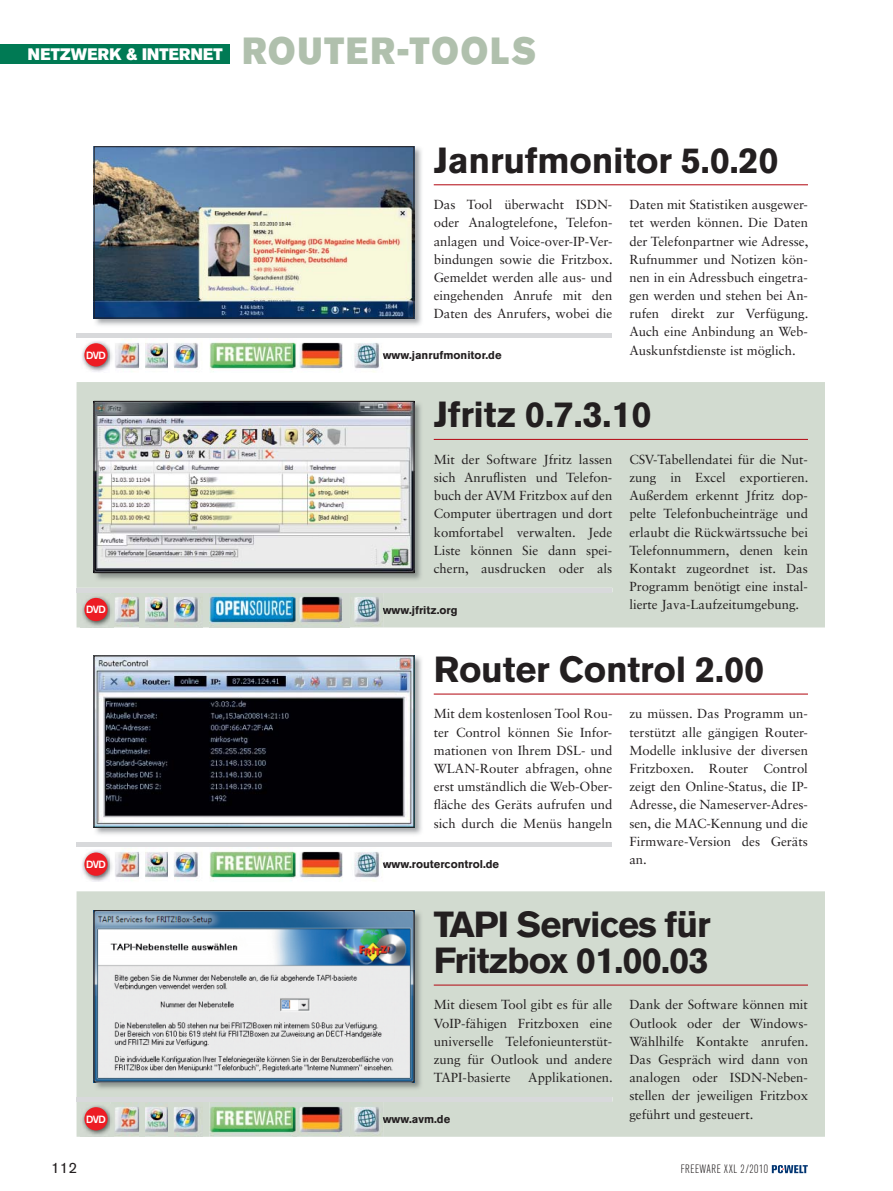
<style>
.page{position:relative;width:893px;height:1191px;background:#fff}
.page>*{position:absolute;margin:0;border:0;box-sizing:border-box;transform-origin:0 0}
.t1{font:37.5px "Akzidenz Grotesk BQ Super";letter-spacing:.065em;color:#b0c0ad;scale:.9 1}
.t2{font:700 36px "Akzidenz Grotesk BQ";letter-spacing:-.005em;color:#231f20}
.t3{font:700 36px/36.3px "Akzidenz Grotesk BQ";letter-spacing:-.025em;color:#231f20}
.t4{font:16.5px "Akzidenz Grotesk BQ Super";letter-spacing:.02em;color:#fff;scale:.95 1}
.t5{font:15px "Akzidenz Grotesk BQ";color:#231f20}
.t6{font:13.2px/18.1px "Sabon LT Std";color:#231f20;text-align:justify}
.t7{font:300 condensed 12px "Akzidenz Grotesk BQ";letter-spacing:.04em;color:#231f20}
.t8{font:700 11.25px "Akzidenz Grotesk BQ";color:#231f20}
.t9{font:500 10.35px "Akzidenz Grotesk BQ";letter-spacing:-.055em;color:#fff}
</style>
<div class="page">
<div style="left:77px;top:891px;width:748px;height:245px;background:#d2dbd0"></div>
<div style="left:383px;top:1115px;width:67px;height:8px;background:#d2dbd0"></div>
<img style="left:93px;top:910px;width:330px;height:181px">
<img style="left:96px;top:912px;width:316px;height:168px">
<div style="left:94px;top:910px;width:320px;height:172px;border:1px solid #231f20"></div>
<hr style="left:434px;top:984px;width:374px;height:1px;background:#b5111a">
<hr style="left:77px;top:1097px;width:535px;height:4px;background:#d8d9db">
<img style="left:81px;top:1104px;width:29px;height:32px">
<div style="left:84px;top:1107px;width:24px;height:23px;background:#ed1c24;border-radius:50%"></div>
<img style="left:110px;top:1101px;width:92px;height:35px">
<img style="left:209px;top:1101px;width:174px;height:35px">
<img style="left:294px;top:1101px;width:3px;height:35px">
<img style="left:349px;top:1101px;width:1px;height:35px">
<img style="left:93px;top:655px;width:329px;height:180px">
<img style="left:96px;top:657px;width:316px;height:168px">
<div style="left:94px;top:655px;width:320px;height:172px;border:1px solid #231f20"></div>
<hr style="left:434px;top:693px;width:374px;height:1px;background:#b5111a">
<div style="left:77px;top:842px;width:535px;height:5px;background:#d8d9db"></div>
<img style="left:82px;top:850px;width:28px;height:31px">
<div style="left:84px;top:852px;width:24px;height:23px;background:#ed1c24;border-radius:50%"></div>
<img style="left:110px;top:850px;width:29px;height:28px">
<img style="left:145px;top:852px;width:23px;height:26px">
<img style="left:139px;top:857px;width:1px;height:18px">
<img style="left:174px;top:852px;width:24px;height:27px">
<img style="left:209px;top:851px;width:174px;height:30px">
<img style="left:294px;top:851px;width:3px;height:30px">
<img style="left:349px;top:851px;width:1px;height:30px">
<div style="left:77px;top:382px;width:748px;height:245px;background:#d2dbd0"></div>
<div style="left:383px;top:606px;width:74px;height:10px;background:#d2dbd0"></div>
<img style="left:93px;top:401px;width:330px;height:181px">
<img style="left:96px;top:403px;width:316px;height:168px">
<div style="left:94px;top:401px;width:320px;height:172px;border:1px solid #231f20"></div>
<hr style="left:434px;top:439px;width:374px;height:1px;background:#b5111a">
<hr style="left:77px;top:588px;width:535px;height:4px;background:#d8d9db">
<img style="left:81px;top:594px;width:29px;height:33px">
<div style="left:84px;top:598px;width:24px;height:23px;background:#ed1c24;border-radius:50%"></div>
<img style="left:110px;top:592px;width:92px;height:35px">
<img style="left:209px;top:592px;width:174px;height:35px">
<img style="left:349px;top:592px;width:1px;height:35px">
<img style="left:93px;top:146px;width:329px;height:180px">
<img style="left:96px;top:148px;width:316px;height:168px">
<div style="left:94px;top:146px;width:320px;height:172px;border:1px solid #231f20"></div>
<hr style="left:434px;top:184px;width:374px;height:1px;background:#b5111a">
<div style="left:77px;top:333px;width:535px;height:5px;background:#d8d9db"></div>
<img style="left:82px;top:341px;width:28px;height:31px">
<div style="left:84px;top:343px;width:24px;height:23px;background:#ed1c24;border-radius:50%"></div>
<img style="left:110px;top:341px;width:29px;height:28px">
<img style="left:145px;top:343px;width:23px;height:26px">
<img style="left:139px;top:348px;width:1px;height:18px">
<img style="left:174px;top:343px;width:24px;height:27px">
<img style="left:209px;top:342px;width:174px;height:30px">
<img style="left:294px;top:342px;width:3px;height:30px">
<img style="left:349px;top:342px;width:1px;height:30px">
<svg style="left:772px;top:1165px;width:36px;height:8px"></svg>
<div style="left:0;top:45px;width:230px;height:19px;background:#007a54"></div>
<p class="t4" style="left:28px;top:48px;width:206px">NETZWERK &amp; INTERNET</p>
<h1 class="t1" style="left:242px;top:37px;width:328px">ROUTER-TOOLS</h1>
<h2 class="t2" style="left:434px;top:147px;width:347px">Janrufmonitor 5.0.20</h2>
<p class="t6" style="left:434px;top:197px;width:181px">Das Tool überwacht ISDN&shy;oder Analogtelefone, Telefon&shy;anlagen und Voice-over-IP-Ver&shy;bindungen sowie die Fritzbox.<br>Gemeldet werden alle aus- und eingehenden Anrufe mit den Daten des Anrufers, wobei die</p>
<p class="t6" style="left:629px;top:197px;width:181px">Daten mit Statistiken ausgewer&shy;tet werden können. Die Daten der Telefonpartner wie Adresse, Rufnummer und Notizen kön&shy;nen in ein Adressbuch eingetra&shy;gen werden und stehen bei An&shy;rufen direkt zur Verfügung.<br>Auch eine Anbindung an Web-Auskunfstdienste ist möglich.</p>
<p class="t9" style="left:86px;top:349px;width:21px">DVD</p>
<p class="t8" style="left:383px;top:351px;width:120px">www.janrufmonitor.de</p>
<h2 class="t2" style="left:434px;top:401px;width:219px">Jfritz 0.7.3.10</h2>
<p class="t6" style="left:434px;top:451px;width:180px">Mit der Software Jfritz lassen sich Anruflisten und Telefon&shy;buch der AVM Fritzbox auf den Computer übertragen und dort komfortabel verwalten. Jede Liste können Sie dann spei&shy;chern, ausdrucken oder als</p>
<p class="t6" style="left:629px;top:451px;width:181px">CSV-Tabellendatei für die Nut&shy;zung in Excel exportieren.<br>Außerdem erkennt Jfritz dop&shy;pelte Telefonbucheinträge und erlaubt die Rückwärtssuche bei Telefonnummern, denen kein Kontakt zugeordnet ist. Das Programm benötigt eine instal&shy;lierte Java-Laufzeitumgebung.</p>
<p class="t9" style="left:86px;top:603px;width:21px">DVD</p>
<p class="t8" style="left:383px;top:605px;width:76px">www.jfritz.org</p>
<h2 class="t2" style="left:434px;top:656px;width:332px">Router Control 2.00</h2>
<p class="t6" style="left:434px;top:706px;width:180px">Mit dem kostenlosen Tool Rou&shy;ter Control können Sie Infor&shy;mationen von Ihrem DSL- und WLAN-Router abfragen, ohne erst umständlich die Web-Ober&shy;fläche des Geräts aufrufen und sich durch die Menüs hangeln</p>
<p class="t6" style="left:629px;top:706px;width:180px">zu müssen. Das Programm un&shy;terstützt alle gängigen Router-Modelle inklusive der diversen Fritzboxen. Router Control zeigt den On line-Status, die IP-Adresse, die Nameserver-Adres&shy;sen, die MAC-Kennung und die Firmware-Version des Geräts an.</p>
<p class="t9" style="left:86px;top:858px;width:21px">DVD</p>
<p class="t8" style="left:383px;top:860px;width:118px">www.routercontrol.de</p>
<h2 class="t3" style="left:434px;top:908px;width:278px">TAPI Services für<br>Fritzbox 01.00.03</h2>
<p class="t6" style="left:434px;top:997px;width:180px">Mit diesem Tool gibt es für alle VoIP-fähigen Fritzboxen eine universelle Telefonieunterstüt&shy;zung für Outlook und andere TAPI-basierte</p>
<p class="t6" style="left:629px;top:997px;width:181px">Dank der Software können mit Outlook oder der Windows-Wählhilfe Kontakte anrufen.<br>Das Gespräch wird dann von analogen oder ISDN-Neben&shy;stellen der jeweiligen Fritzbox geführt und gesteuert.</p>
<p class="t6" style="left:528px;top:1069px;width:86px">Applikationen.</p>
<p class="t9" style="left:86px;top:1113px;width:21px">DVD</p>
<p class="t8" style="left:383px;top:1115px;width:69px">www.avm.de</p>
<p class="t5" style="left:51px;top:1162px;width:28px">112</p>
<p class="t7" style="left:681px;top:1161px;width:89px">FREEWARE XXL 2/2010</p>
</div>
